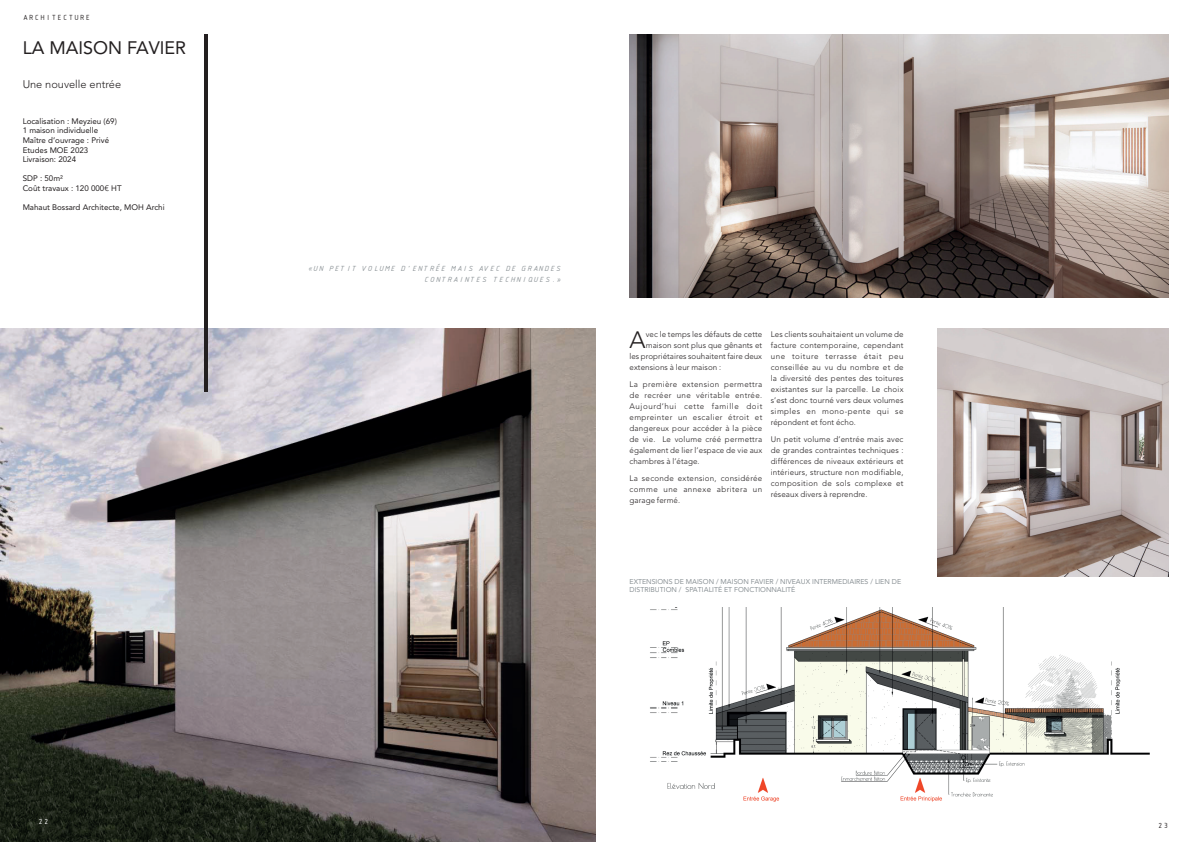
<style>
.page{position:relative;width:1191px;height:842px;background:#fff}
.page>*{position:absolute;margin:0;border:0;box-sizing:border-box;transform-origin:0 0}
.t1{font:300 23.5px "Avenir";color:#231f20}
.t2{font:18px "Avenir";color:#231f20}
.t3{font:300 11px "Avenir";color:#231f20}
.t4{font:300 8px/11px "Avenir";letter-spacing:.01em;color:#231f20;text-align:justify}
.t5{font:8px/9.6px "Avenir";color:#231f20}
.t6{font:8px/11px "ISOCTEUR Italic";letter-spacing:.01em;color:#8a9195;text-align:right}
.t7{font:8px "ISOCTEUR";color:#231f20}
.t8{font:8px "ISOCTEUR";color:#fff}
.t9{font:7px/8.4px "Avenir";color:#8a9195}
.s1{font-size:8.8px}
</style>
<div class="page">
<img style="left:938px;top:329px;width:230px;height:247px">
<img style="left:650px;top:607px;width:500px;height:195px">
<img style="left:629px;top:34px;width:539px;height:263px">
<img style="left:0;top:329px;width:595px;height:513px">
<hr style="left:204px;top:34px;width:4px;height:357px;background:#231f20">
<p class="t7" style="left:23px;top:12px;width:70px">ARCHITECTURE</p>
<h2 class="t2" style="left:23px;top:34px;width:165px">LA MAISON FAVIER</h2>
<h3 class="t3" style="left:23px;top:76px;width:100px">Une nouvelle entrée</h3>
<p class="t5" style="left:23px;top:116px;width:96px">Localisation : Meyzieu (69)<br>1 maison individuelle<br>Maître d’ouvrage : Privé<br>Etudes MOE 2023<br>Livraison: 2024</p>
<p class="t5" style="left:23px;top:174px;width:100px">SDP : 50m²<br>Coût travaux : 120 000€ HT</p>
<p class="t5" style="left:23px;top:203px;width:143px">Mahaut Bossard Architecte, MOH Archi</p>
<p class="t8" style="left:38px;top:816px;width:13px">22</p>
<p class="t6" style="left:308px;top:263px;width:255px"><span class="s1">«</span>UN PETIT VOLUME D’ENTRÉE MAIS AVEC DE GRANDES<br>CONTRAINTES TECHNIQUES.<span class="s1">»</span></p>
<h1 class="t1" style="left:629px;top:323px;width:18px">A</h1>
<p class="t4" style="left:646px;top:329px;width:118px">vec le temps les défauts de cette</p>
<p class="t4" style="left:646px;top:340px;width:118px">maison sont plus que gênants et</p>
<p class="t4" style="left:629px;top:351px;width:134px">les propriétaires souhaitent faire deux</p>
<p class="t4" style="left:629px;top:362px;width:93px">extensions à leur maison :</p>
<p class="t4" style="left:629px;top:379px;width:134px">La première extension permettra de recréer une véritable entrée.<br>Aujourd’hui cette famille doit empreinter un escalier étroit et dangereux pour accéder à la pièce de vie. Le volume créé permettra également de lier l’espace de vie aux chambres à l’étage.</p>
<p class="t4" style="left:629px;top:473px;width:134px">La seconde extension, considérée comme une annexe abritera un garage fermé.</p>
<p class="t4" style="left:771px;top:329px;width:134px">Les clients souhaitaient un volume de facture contemporaine, cependant une toiture terrasse était peu conseillée au vu du nombre et de la diversité des pentes des toitures existantes sur la parcelle. Le choix s’est donc tourné vers deux volumes simples en mono-pente qui se répondent et font écho.</p>
<p class="t4" style="left:771px;top:434px;width:134px">Un petit volume d’entrée mais avec de grandes contraintes techniques : différences de niveaux extérieurs et intérieurs, structure non modifiable, composition de sols complexe et réseaux divers à reprendre.</p>
<p class="t9" style="left:629px;top:577px;width:273px">EXTENSIONS DE MAISON / MAISON FAVIER / NIVEAUX INTERMEDIAIRES / LIEN DE<br>DISTRIBUTION / SPATIALITÉ ET FONCTIONNALITÉ</p>
<p class="t7" style="left:1157px;top:820px;width:13px">23</p>
</div>
